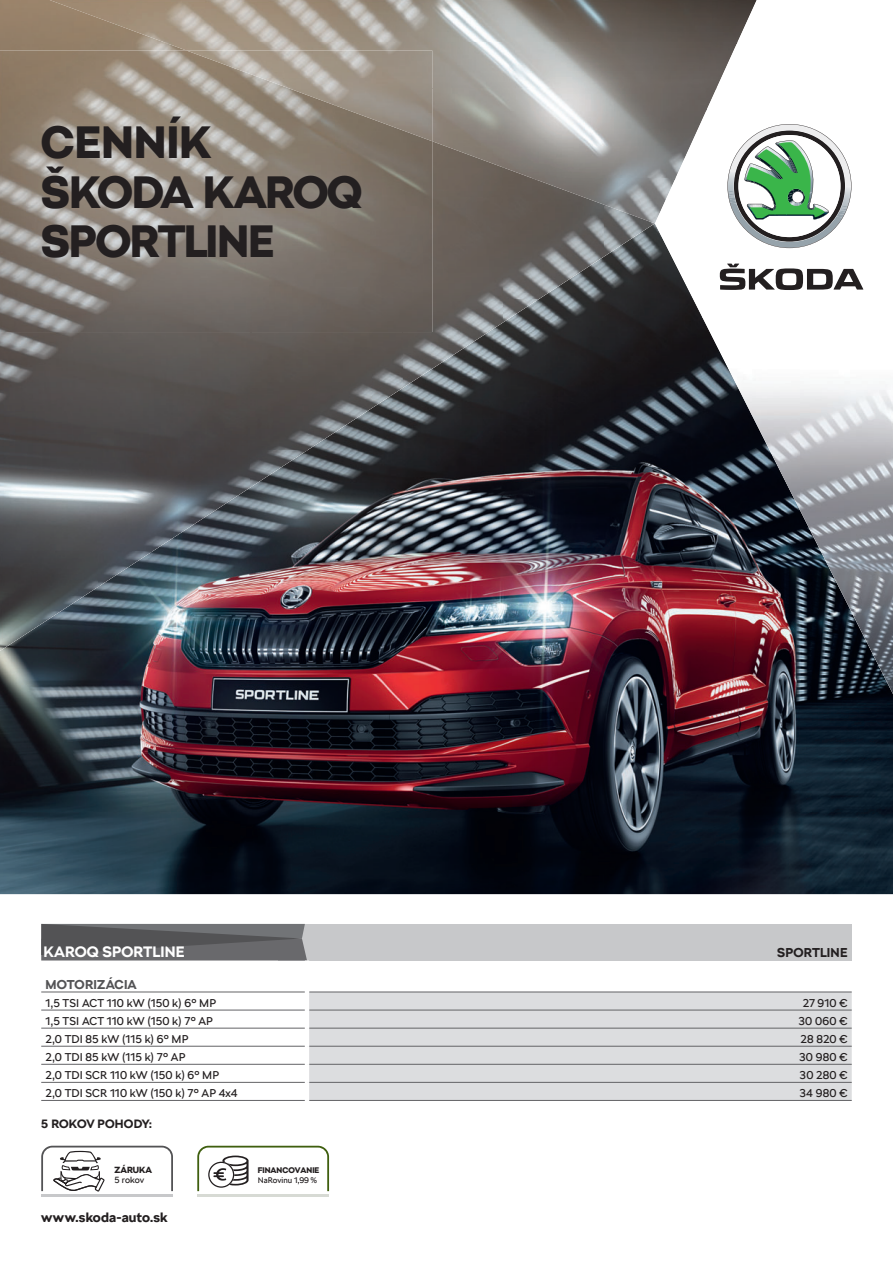
<style>
.page{position:relative;width:893px;height:1263px;background:#fff}
.page>*{position:absolute;margin:0;border:0;box-sizing:border-box;transform-origin:0 0}
.t1{font:900 45px/49.5px "SKODA Next";letter-spacing:-.02em;color:#231f20}
.t2{font:700 15px "SKODA Next";letter-spacing:.005em;color:#fff}
.t3{font:700 13.5px "SKODA Next";letter-spacing:.01em;color:#231f20}
.t4{font:700 12.75px "SKODA Next";letter-spacing:.01em;color:#535355}
.t5{font:700 12.75px "SKODA Next";letter-spacing:.015em;color:#231f20}
.t6{font:700 12px "SKODA Next";letter-spacing:.01em;color:#231f20}
.t7{font:11.25px "SKODA Next";letter-spacing:.01em;color:#231f20}
.t8{font:900 8.85px "SKODA Next";color:#231f20}
.t9{font:8.85px "SKODA Next";color:#231f20}
.t10{font:8.1px "SKODA Next";color:#231f20}
.t11{font:900 8.1px "SKODA Next";color:#231f20}
</style>
<div class="page">
<div style="left:278px;top:924px;width:574px;height:36px;background:#c7c8ca"></div>
<svg style="left:41px;top:924px;width:266px;height:36px"></svg>
<img style="left:0;top:258px;width:893px;height:636px">
<hr style="left:41px;top:1194px;width:132px;height:3px;background:#c7c8ca">
<svg style="left:41px;top:1146px;width:132px;height:45px"></svg>
<hr style="left:197px;top:1194px;width:132px;height:3px;background:#d7dad4">
<svg style="left:197px;top:1146px;width:132px;height:46px"></svg>
<div style="left:0;top:0;width:146px;height:50px;background:#958069"></div>
<img style="left:403px;top:179px;width:101px;height:211px">
<img style="left:503px;top:179px;width:102px;height:121px">
<img style="left:604px;top:223px;width:51px;height:35px">
<img style="left:0;top:332px;width:251px;height:220px">
<img style="left:250px;top:332px;width:153px;height:119px">
<img style="left:503px;top:300px;width:37px;height:24px">
<img style="left:250px;top:451px;width:58px;height:38px">
<img style="left:0;top:551px;width:99px;height:101px">
<img style="left:99px;top:551px;width:55px;height:37px">
<img style="left:45px;top:0;width:610px;height:44px">
<img style="left:146px;top:43px;width:509px;height:45px">
<img style="left:432px;top:88px;width:223px;height:91px">
<img style="left:531px;top:178px;width:124px;height:45px">
<img style="left:798px;top:258px;width:95px;height:386px">
<img style="left:750px;top:248px;width:49px;height:262px">
<img style="left:702px;top:248px;width:49px;height:167px">
<img style="left:655px;top:224px;width:48px;height:96px">
<img style="left:866px;top:644px;width:27px;height:52px">
<img style="left:655px;top:0;width:197px;height:223px">
<svg style="left:727px;top:124px;width:124px;height:124px"></svg>
<div style="left:792px;top:192px;width:11px;height:11px;background:#fff;border-radius:50%"></div>
<svg style="left:720px;top:264px;width:143px;height:26px"></svg>
<div style="left:309px;top:993px;width:543px;height:107px;background:#dcdddf"></div>
<hr style="left:41px;top:992px;width:264px;height:1px;background:#636366">
<hr style="left:309px;top:992px;width:543px;height:1px;background:#636366">
<hr style="left:41px;top:1010px;width:264px;height:1px;background:#636366">
<hr style="left:309px;top:1010px;width:543px;height:1px;background:#636366">
<hr style="left:41px;top:1028px;width:264px;height:1px;background:#636366">
<hr style="left:309px;top:1028px;width:543px;height:1px;background:#636366">
<hr style="left:41px;top:1046px;width:264px;height:1px;background:#636366">
<hr style="left:309px;top:1046px;width:543px;height:1px;background:#636366">
<hr style="left:41px;top:1064px;width:264px;height:1px;background:#636366">
<hr style="left:309px;top:1064px;width:543px;height:1px;background:#636366">
<hr style="left:41px;top:1082px;width:264px;height:1px;background:#636366">
<hr style="left:309px;top:1082px;width:543px;height:1px;background:#636366">
<hr style="left:41px;top:1100px;width:264px;height:1px;background:#636366">
<hr style="left:309px;top:1100px;width:543px;height:1px;background:#636366">
<img style="left:0;top:50px;width:336px;height:282px">
<img style="left:336px;top:141px;width:96px;height:191px">
<img style="left:186px;top:50px;width:246px;height:91px">
<h1 class="t1" style="left:41px;top:117px;width:322px">CENNÍK<br>ŠKODA KAROQ<br>SPORTLINE</h1>
<h2 class="t2" style="left:43px;top:943px;width:143px">KAROQ SPORTLINE</h2>
<p class="t5" style="left:777px;top:945px;width:72px">SPORTLINE</p>
<p class="t4" style="left:45px;top:976px;width:93px">MOTORIZÁCIA</p>
<p class="t7" style="left:45px;top:996px;width:172px">1,5 TSI ACT 110 kW (150 k) 6° MP</p>
<p class="t7" style="left:803px;top:996px;width:46px">27 910 €</p>
<p class="t7" style="left:45px;top:1014px;width:169px">1,5 TSI ACT 110 kW (150 k) 7° AP</p>
<p class="t7" style="left:799px;top:1014px;width:50px">30 060 €</p>
<p class="t7" style="left:45px;top:1032px;width:144px">2,0 TDI 85 kW (115 k) 6° MP</p>
<p class="t7" style="left:801px;top:1032px;width:48px">28 820 €</p>
<p class="t7" style="left:45px;top:1050px;width:141px">2,0 TDI 85 kW (115 k) 7° AP</p>
<p class="t7" style="left:799px;top:1050px;width:50px">30 980 €</p>
<p class="t7" style="left:46px;top:1068px;width:175px">2,0 TDI SCR 110 kW (150 k) 6° MP</p>
<p class="t7" style="left:800px;top:1068px;width:49px">30 280 €</p>
<p class="t7" style="left:46px;top:1086px;width:193px">2,0 TDI SCR 110 kW (150 k) 7° AP 4x4</p>
<p class="t7" style="left:800px;top:1086px;width:49px">34 980 €</p>
<p class="t6" style="left:41px;top:1116px;width:112px">5 ROKOV POHODY:</p>
<p class="t8" style="left:115px;top:1165px;width:39px">ZÁRUKA</p>
<p class="t9" style="left:115px;top:1175px;width:31px">5 rokov</p>
<p class="t3" style="left:41px;top:1209px;width:128px">www.skoda-auto.sk</p>
<p class="t11" style="left:258px;top:1165px;width:63px">FINANCOVANIE</p>
<p class="t10" style="left:258px;top:1175px;width:61px">NaRovinu 1,99 %</p>
</div>
